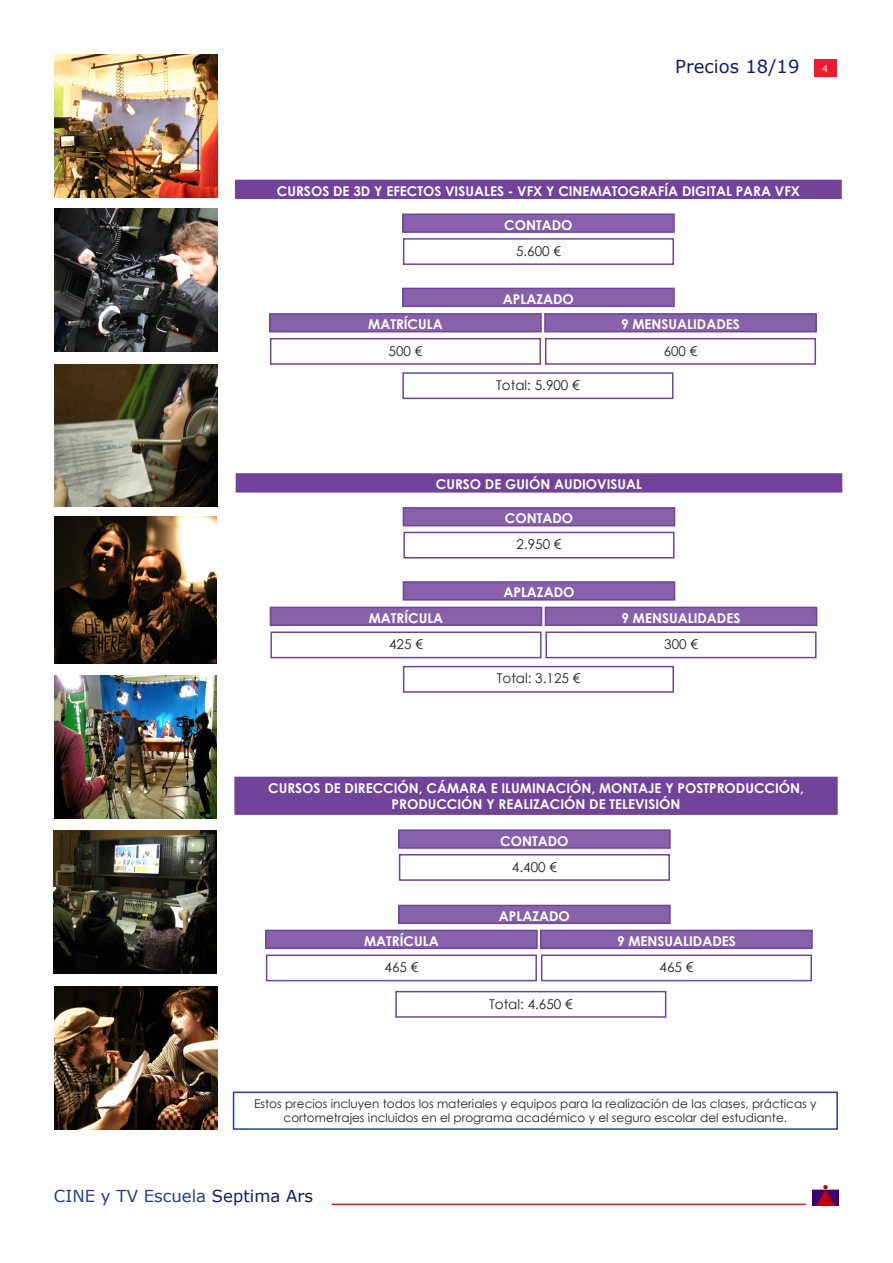
<style>
.page{position:relative;width:893px;height:1263px;background:#fff}
.page>*{position:absolute;margin:0;border:0;box-sizing:border-box;transform-origin:0 0}
.t1{font:18px "Verdana";color:#171b69}
.t2{font:16.5px "Verdana";color:#253f8e}
.t3{font:700 13.5px/16.2px "Century Gothic";color:#fff;text-align:center}
.t4{font:13.5px "Century Gothic";color:#231f20}
.t5{font:12px/14.4px "Century Gothic";color:#231f20;text-align:center}
.t6{font:10.5px "Myriad Pro";color:#fff}
.s1{color:#171b69}
</style>
<div class="page">
<div style="left:814px;top:59px;width:23px;height:18px;background:#ee1a2e"></div>
<hr style="left:332px;top:1203px;width:474px;height:2px;background:#d1232a">
<img style="left:812px;top:1185px;width:27px;height:21px">
<img style="left:54px;top:516px;width:163px;height:148px">
<img style="left:54px;top:209px;width:163px;height:143px">
<img style="left:54px;top:365px;width:163px;height:142px">
<img style="left:54px;top:675px;width:163px;height:143px">
<img style="left:54px;top:831px;width:163px;height:143px">
<img style="left:54px;top:987px;width:163px;height:143px">
<img style="left:54px;top:54px;width:163px;height:144px">
<div style="left:236px;top:474px;width:605px;height:18px;background:#72439a"></div>
<div style="left:236px;top:473px;width:606px;height:20px;border:2px solid #72439a"></div>
<div style="left:270px;top:631px;width:271px;height:27px;border:2px solid #72439a"></div>
<div style="left:545px;top:631px;width:271px;height:27px;border:2px solid #72439a"></div>
<div style="left:270px;top:607px;width:271px;height:18px;background:#8762aa"></div>
<div style="left:270px;top:607px;width:272px;height:19px;border:2px solid #72439a"></div>
<div style="left:545px;top:607px;width:271px;height:18px;background:#8762aa"></div>
<div style="left:545px;top:607px;width:272px;height:19px;border:2px solid #72439a"></div>
<div style="left:403px;top:508px;width:271px;height:18px;background:#8762aa"></div>
<div style="left:403px;top:507px;width:272px;height:19px;border:2px solid #72439a"></div>
<div style="left:403px;top:532px;width:271px;height:26px;border:2px solid #72439a"></div>
<div style="left:403px;top:582px;width:271px;height:18px;background:#8762aa"></div>
<div style="left:403px;top:581px;width:272px;height:20px;border:2px solid #72439a"></div>
<div style="left:235px;top:777px;width:602px;height:37px;background:#72439a"></div>
<div style="left:234px;top:777px;width:604px;height:38px;border:2px solid #72439a"></div>
<div style="left:266px;top:954px;width:271px;height:27px;border:2px solid #72439a"></div>
<div style="left:541px;top:954px;width:271px;height:27px;border:2px solid #72439a"></div>
<div style="left:266px;top:930px;width:271px;height:18px;background:#8762aa"></div>
<div style="left:265px;top:930px;width:273px;height:19px;border:2px solid #72439a"></div>
<div style="left:541px;top:930px;width:271px;height:18px;background:#8762aa"></div>
<div style="left:540px;top:930px;width:273px;height:19px;border:2px solid #72439a"></div>
<div style="left:399px;top:830px;width:271px;height:18px;background:#8762aa"></div>
<div style="left:398px;top:829px;width:273px;height:20px;border:2px solid #72439a"></div>
<div style="left:399px;top:854px;width:271px;height:27px;border:2px solid #72439a"></div>
<div style="left:399px;top:905px;width:271px;height:18px;background:#8762aa"></div>
<div style="left:398px;top:905px;width:273px;height:19px;border:2px solid #72439a"></div>
<div style="left:403px;top:666px;width:271px;height:27px;border:2px solid #72439a"></div>
<div style="left:395px;top:991px;width:271px;height:27px;border:2px solid #72439a"></div>
<div style="left:233px;top:1091px;width:605px;height:39px;border:2px solid #253f8e"></div>
<div style="left:236px;top:180px;width:605px;height:18px;background:#72439a"></div>
<div style="left:235px;top:180px;width:607px;height:19px;border:2px solid #72439a"></div>
<div style="left:270px;top:338px;width:271px;height:27px;border:2px solid #72439a"></div>
<div style="left:545px;top:338px;width:271px;height:27px;border:2px solid #72439a"></div>
<div style="left:270px;top:314px;width:271px;height:18px;background:#8762aa"></div>
<div style="left:269px;top:313px;width:273px;height:19px;border:2px solid #72439a"></div>
<div style="left:545px;top:314px;width:271px;height:18px;background:#8762aa"></div>
<div style="left:544px;top:313px;width:273px;height:19px;border:2px solid #72439a"></div>
<div style="left:403px;top:214px;width:271px;height:18px;background:#8762aa"></div>
<div style="left:402px;top:213px;width:273px;height:20px;border:2px solid #72439a"></div>
<div style="left:403px;top:238px;width:271px;height:27px;border:2px solid #72439a"></div>
<div style="left:403px;top:288px;width:271px;height:18px;background:#8762aa"></div>
<div style="left:402px;top:288px;width:273px;height:19px;border:2px solid #72439a"></div>
<div style="left:402px;top:372px;width:271px;height:27px;border:2px solid #72439a"></div>
<h1 class="t1" style="left:675px;top:54px;width:126px">Precios 18/19</h1>
<p class="t6" style="left:823px;top:62px;width:7px">4</p>
<p class="t3" style="left:277px;top:182px;width:524px">CURSOS DE 3D Y EFECTOS VISUALES - VFX Y CINEMATOGRAFÍA DIGITAL PARA VFX</p>
<p class="t3" style="left:504px;top:216px;width:70px">CONTADO</p>
<p class="t4" style="left:516px;top:241px;width:46px">5.600 €</p>
<p class="t3" style="left:503px;top:290px;width:73px">APLAZADO</p>
<p class="t3" style="left:368px;top:316px;width:76px">MATRÍCULA</p>
<p class="t3" style="left:621px;top:316px;width:120px">9 MENSUALIDADES</p>
<p class="t4" style="left:389px;top:341px;width:35px">500 €</p>
<p class="t4" style="left:664px;top:341px;width:35px">600 €</p>
<p class="t4" style="left:496px;top:376px;width:85px">Total: 5.900 €</p>
<p class="t3" style="left:436px;top:476px;width:208px">CURSO DE GUIÓN AUDIOVISUAL</p>
<p class="t3" style="left:505px;top:510px;width:70px">CONTADO</p>
<p class="t4" style="left:516px;top:535px;width:46px">2.950 €</p>
<p class="t3" style="left:503px;top:584px;width:73px">APLAZADO</p>
<p class="t3" style="left:369px;top:609px;width:76px">MATRÍCULA</p>
<p class="t3" style="left:622px;top:609px;width:120px">9 MENSUALIDADES</p>
<p class="t4" style="left:389px;top:635px;width:35px">425 €</p>
<p class="t4" style="left:664px;top:635px;width:35px">300 €</p>
<p class="t4" style="left:497px;top:669px;width:85px">Total: 3.125 €</p>
<p class="t3" style="left:268px;top:779px;width:537px">CURSOS DE DIRECCIÓN, CÁMARA E ILUMINACIÓN, MONTAJE Y POSTPRODUCCIÓN,<br>PRODUCCIÓN Y REALIZACIÓN DE TELEVISIÓN</p>
<p class="t3" style="left:500px;top:832px;width:70px">CONTADO</p>
<p class="t4" style="left:512px;top:857px;width:46px">4.400 €</p>
<p class="t3" style="left:499px;top:907px;width:73px">APLAZADO</p>
<p class="t3" style="left:364px;top:932px;width:76px">MATRÍCULA</p>
<p class="t3" style="left:617px;top:932px;width:120px">9 MENSUALIDADES</p>
<p class="t4" style="left:385px;top:958px;width:35px">465 €</p>
<p class="t4" style="left:660px;top:958px;width:35px">465 €</p>
<p class="t4" style="left:489px;top:994px;width:85px">Total: 4.650 €</p>
<p class="t5" style="left:254px;top:1096px;width:564px">Estos precios incluyen todos los materiales y equipos para la realización de las clases, prácticas y cortometrajes incluidos en el programa académico y el seguro escolar del estudiante.</p>
<p class="t2" style="left:54px;top:1185px;width:261px">CINE y TV Escuela <span class="s1">Septima Ars</span></p>
</div>
